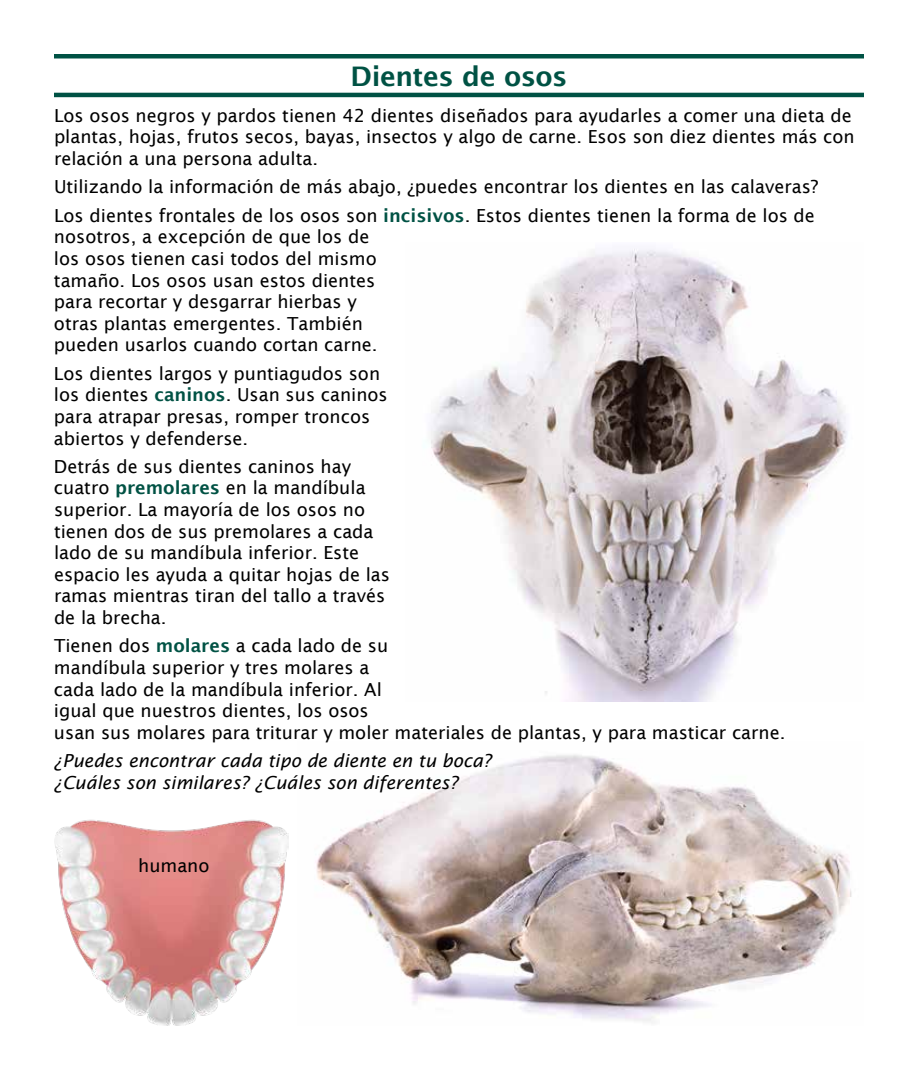
<style>
.page{position:relative;width:918px;height:1080px;background:#fff}
.page>*{position:absolute;margin:0;border:0;box-sizing:border-box;transform-origin:0 0}
.t1{font:600 27px "Lucida Sans";letter-spacing:-.02em;color:#005244}
.t2{font:18px/21.6px "Lucida Sans";color:#000}
.t3{font:italic 18px/21.6px "Lucida Sans";color:#000}
.s1{font-weight:600;color:#005244}
</style>
<div class="page">
<img style="left:315px;top:754px;width:537px;height:269px">
<img style="left:431px;top:248px;width:417px;height:453px">
<img style="left:54px;top:819px;width:235px;height:207px">
<hr style="left:54px;top:93px;width:810px;height:4px;background:#005244">
<hr style="left:54px;top:54px;width:810px;height:4px;background:#005244">
<h1 class="t1" style="left:351px;top:61px;width:218px">Dientes de osos</h1>
<p class="t2" style="left:54px;top:105px;width:802px">Los osos negros y pardos tienen 42 dientes diseñados para ayudarles a comer una dieta de plantas, hojas, frutos secos, bayas, insectos y algo de carne. Esos son diez dientes más con relación a una persona adulta.</p>
<p class="t2" style="left:54px;top:173px;width:766px;line-height:28.3px">Utilizando la información de más abajo, ¿puedes encontrar los dientes en las calaveras?<br>Los dientes frontales de los osos son <span class="s1">incisivos</span>. Estos dientes tienen la forma de los de</p>
<p class="t2" style="left:54px;top:226px;width:325px">nosotros, a excepción de que los de los osos tienen casi todos del mismo tamaño. Los osos usan estos dientes para recortar y desgarrar hierbas y otras plantas emergentes. También pueden usarlos cuando cortan carne.</p>
<p class="t2" style="left:54px;top:362px;width:335px">Los dientes largos y puntiagudos son los dientes <span class="s1">caninos</span>. Usan sus caninos para atrapar presas, romper troncos abiertos y defenderse.</p>
<p class="t2" style="left:54px;top:456px;width:338px">Detrás de sus dientes caninos hay cuatro <span class="s1">premolares</span> en la mandíbula superior. La mayoría de los osos no tienen dos de sus premolares a cada lado de su mandíbula inferior. Este espacio les ayuda a quitar hojas de las ramas mientras tiran del tallo a través de la brecha.</p>
<p class="t2" style="left:54px;top:635px;width:733px">Tienen dos <span class="s1">molares</span> a cada lado de su<br>mandíbula superior y tres molares a<br>cada lado de la mandíbula inferior. Al<br>igual que nuestros dientes, los osos<br>usan sus molares para triturar y moler materiales de plantas, y para masticar carne.</p>
<p class="t3" style="left:54px;top:750px;width:439px">¿Puedes encontrar cada tipo de diente en tu boca? ¿Cuáles son similares? ¿Cuáles son diferentes?</p>
<p class="t2" style="left:138px;top:855px;width:73px">humano</p>
</div>
